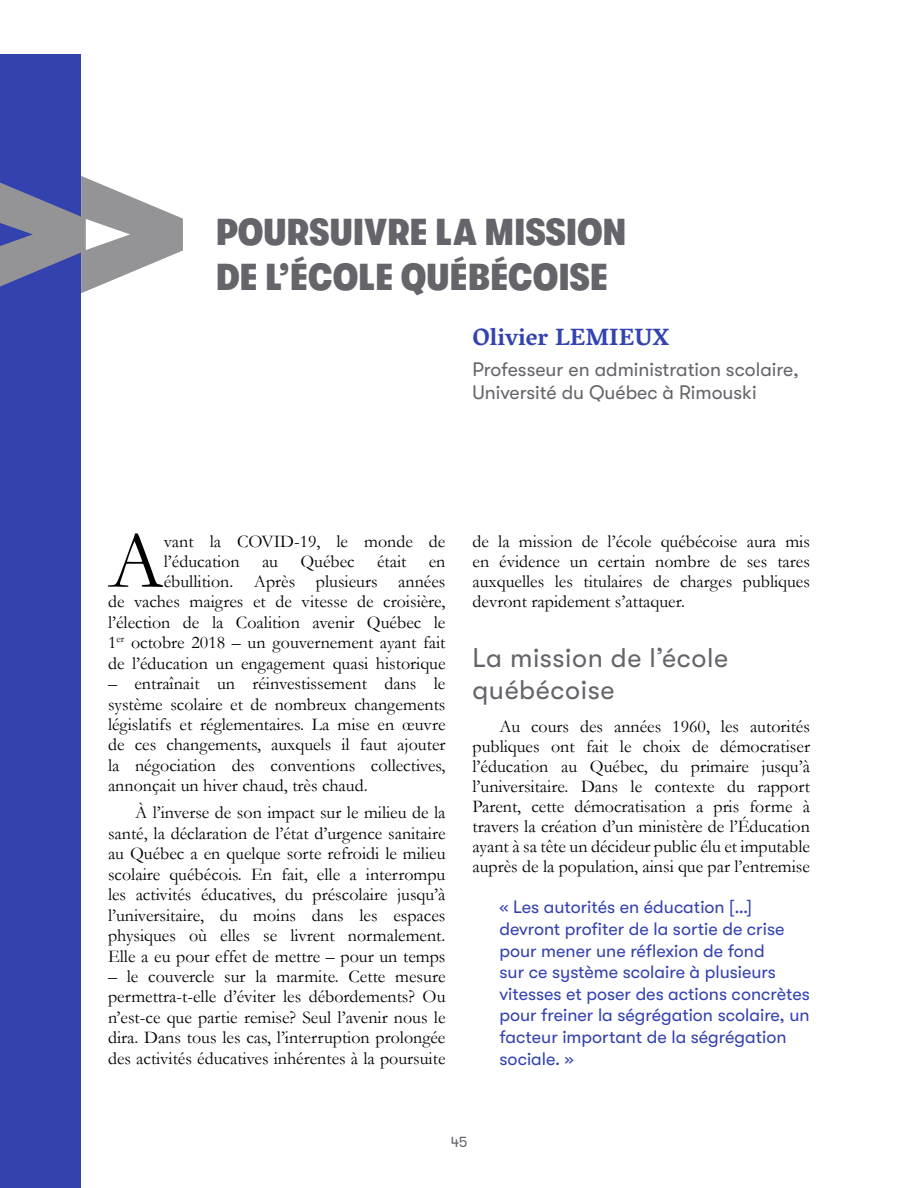
<style>
.page{position:relative;width:918px;height:1188px;background:#fff}
.page>*{position:absolute;margin:0;border:0;box-sizing:border-box;transform-origin:0 0}
.t1{font:700 212.7px "Roboto";color:#949497}
.Corps_de_texte_1er_p{font:81.45px "Garamond";color:#000}
.Chapitre_TITRE{font:900 condensed 37.5px/45px "GT Walsheim";letter-spacing:.01em;color:#64646a}
.Intertitre_1_minuscu{font:27px/32.5px "GT Walsheim";letter-spacing:.02em;color:#64646a}
.Chapitre_Auteurs{font:700 24px "Vesper Libre";color:#3442b0}
.Chapître_Auteurs_fon{font:19.5px/23.4px "GT Walsheim";color:#64646a}
.CORPS_DE_TEXTE{font:18px/20.4px "Garamond";color:#000;text-align:justify}
.Corps_de_texte_1er_p-2{font:18px/20.2px "Garamond";color:#000;text-align:right}
.Phrases_EXERGUE{font:18px/21.6px "GT Walsheim";color:#3442b0}
.t2{font:15px "GT Walsheim";color:#64646a}
</style>
<div class="page">
<div style="left:0;top:54px;width:81px;height:1134px;background:#3442b0"></div>
<svg style="left:0;top:176px;width:183px;height:118px"></svg>
<h1 class="t1" style="left:-23px;top:74px;width:209px">&gt;&gt;</h1>
<p class="Chapitre_TITRE" style="left:216px;top:209px;width:412px">POURSUIVRE LA MISSION<br>DE L’ÉCOLE QUÉBÉCOISE</p>
<p class="Chapitre_Auteurs" style="left:472px;top:323px;width:198px">Olivier LEMIEUX</p>
<p class="Chapître_Auteurs_fon" style="left:472px;top:357px;width:328px">Professeur en administration scolaire,<br>Université du Québec à Rimouski</p>
<p class="Corps_de_texte_1er_p" style="left:109px;top:507px;width:57px">A</p>
<p class="Corps_de_texte_1er_p-2" style="left:108px;top:531px;width:339px">vant la COVID-19, le monde de l’éducation au Québec était en ébullition. Après plusieurs années<br>de vaches maigres et de vitesse de croisière, l’élection de la Coalition avenir Québec le 1<sup>er</sup> octobre 2018 – un gouvernement ayant fait de l’éducation un engagement quasi historique</p>
<p class="Corps_de_texte_1er_p-2" style="left:108px;top:673px;width:339px;text-align:justify">– entraînait un réinvestissement dans le système scolaire et de nombreux changements législatifs et réglementaires. La mise en œuvre de ces changements, auxquels il faut ajouter la négociation des conventions collectives, annonçait un hiver chaud, très chaud.</p>
<p class="CORPS_DE_TEXTE" style="left:108px;top:802px;width:339px;text-indent:27px">À l’inverse de son impact sur le milieu de la santé, la déclaration de l’état d’urgence sanitaire au Québec a en quelque sorte refroidi le milieu scolaire québécois. En fait, elle a interrompu les activités éducatives, du préscolaire jusqu’à l’universitaire, du moins dans les espaces physiques où elles se livrent normalement.<br>Elle a eu pour effet de mettre – pour un temps</p>
<p class="CORPS_DE_TEXTE" style="left:108px;top:966px;width:339px">– le couvercle sur la marmite. Cette mesure permettra-t-elle d’éviter les débordements? Ou n’est-ce que partie remise? Seul l’avenir nous le dira. Dans tous les cas, l’interruption prolongée des activités éducatives inhérentes à la poursuite</p>
<p class="CORPS_DE_TEXTE" style="left:472px;top:531px;width:339px;line-height:20px">de la mission de l’école québécoise aura mis en évidence un certain nombre de ses tares auxquelles les titulaires de charges publiques devront rapidement s’attaquer.</p>
<p class="Intertitre_1_minuscu" style="left:472px;top:641px;width:257px">La mission de l’école québécoise</p>
<p class="CORPS_DE_TEXTE" style="left:472px;top:716px;width:339px;line-height:20px;text-indent:27px">Au cours des années 1960, les autorités publiques ont fait le choix de démocratiser l’éducation au Québec, du primaire jusqu’à l’universitaire. Dans le contexte du rapport Parent, cette démocratisation a pris forme à travers la création d’un ministère de l’Éducation ayant à sa tête un décideur public élu et imputable auprès de la population, ainsi que par l’entremise</p>
<p class="Phrases_EXERGUE" style="left:500px;top:897px;width:312px">« Les autorités en éducation […] devront profiter de la sortie de crise pour mener une réflexion de fond<br>sur ce système scolaire à plusieurs vitesses et poser des actions concrètes pour freiner la ségrégation scolaire, un facteur important de la ségrégation sociale. »</p>
<p class="t2" style="left:450px;top:1133px;width:19px">45</p>
</div>
